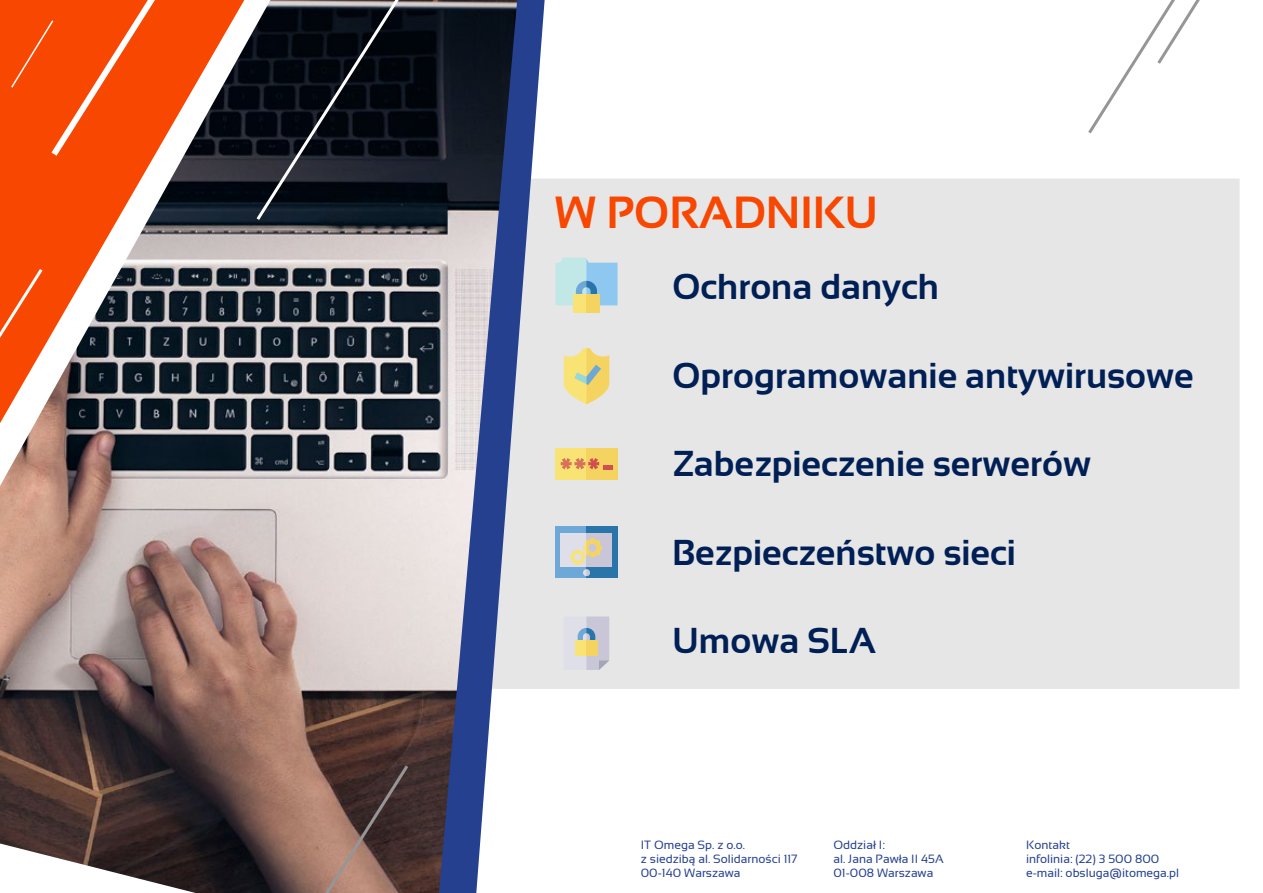
<style>
.page{position:relative;width:1263px;height:893px;background:#fff}
.page>*{position:absolute;margin:0;border:0;box-sizing:border-box;transform-origin:0 0}
.t1{font:700 45px "Sansation";color:#f84701}
.t2{font:700 36px "Sansation";color:#001f55}
.t3{font:12px/14.4px "Sansation";color:#25408f}
</style>
<div class="page">
<div style="left:449px;top:179px;width:790px;height:510px;background:#e6e6e6"></div>
<div style="left:573px;top:294px;width:27px;height:19px;background:#f9e375"></div>
<svg style="left:555px;top:257px;width:62px;height:49px;background:#acd5e1"></svg>
<div style="left:586px;top:294px;width:14px;height:19px;background:#f5d361"></div>
<svg style="left:564px;top:348px;width:45px;height:56px"></svg>
<div style="left:555px;top:448px;width:62px;height:32px;background:#f9e375"></div>
<div style="left:586px;top:448px;width:31px;height:32px;background:#f5d361"></div>
<svg style="left:561px;top:458px;width:51px;height:11px"></svg>
<div style="left:555px;top:526px;width:62px;height:52px;background:#6da8d6"></div>
<div style="left:586px;top:526px;width:31px;height:52px;background:#2974a8"></div>
<div style="left:561px;top:533px;width:51px;height:34px;background:#dedfe8"></div>
<div style="left:586px;top:533px;width:26px;height:34px;background:#c9c7d7"></div>
<svg style="left:570px;top:538px;width:32px;height:38px"></svg>
<svg style="left:575px;top:617px;width:34px;height:53px"></svg>
<svg style="left:517px;top:0;width:28px;height:689px"></svg>
<img style="left:0;top:0;width:517px;height:893px">
<svg style="left:0;top:0;width:244px;height:423px;background:#926353"></svg>
<svg style="left:0;top:266px;width:45px;height:195px"></svg>
<svg style="left:10px;top:0;width:170px;height:162px;background:#f85312"></svg>
<svg style="left:1088px;top:0;width:112px;height:134px"></svg>
<svg style="left:285px;top:762px;width:126px;height:131px;background:#7d5d53"></svg>
<svg style="left:254px;top:0;width:209px;height:223px;background:#161b24"></svg>
<h1 class="t1" style="left:555px;top:187px;width:325px">W PORADNIKU</h1>
<h2 class="t2" style="left:672px;top:267px;width:269px">Ochrona danych</h2>
<h2 class="t2" style="left:672px;top:355px;width:523px">Oprogramowanie antywirusowe</h2>
<h2 class="t2" style="left:672px;top:444px;width:421px">Zabezpieczenie serwerów</h2>
<h2 class="t2" style="left:672px;top:532px;width:345px">Bezpieczeństwo sieci</h2>
<h2 class="t2" style="left:672px;top:621px;width:206px">Umowa SLA</h2>
<p class="t3" style="left:641px;top:837px;width:158px">IT Omega Sp. z o.o.<br>z siedzibą al. Solidarności 117<br>00-140 Warszawa</p>
<p class="t3" style="left:833px;top:837px;width:112px">Oddział I:<br>al. Jana Pawła II 45A<br>01-008 Warszawa</p>
<p class="t3" style="left:1026px;top:837px;width:154px">Kontakt<br>infolinia: (22) 3 500 800 e-mail: obsluga@itomega.pl</p>
</div>
